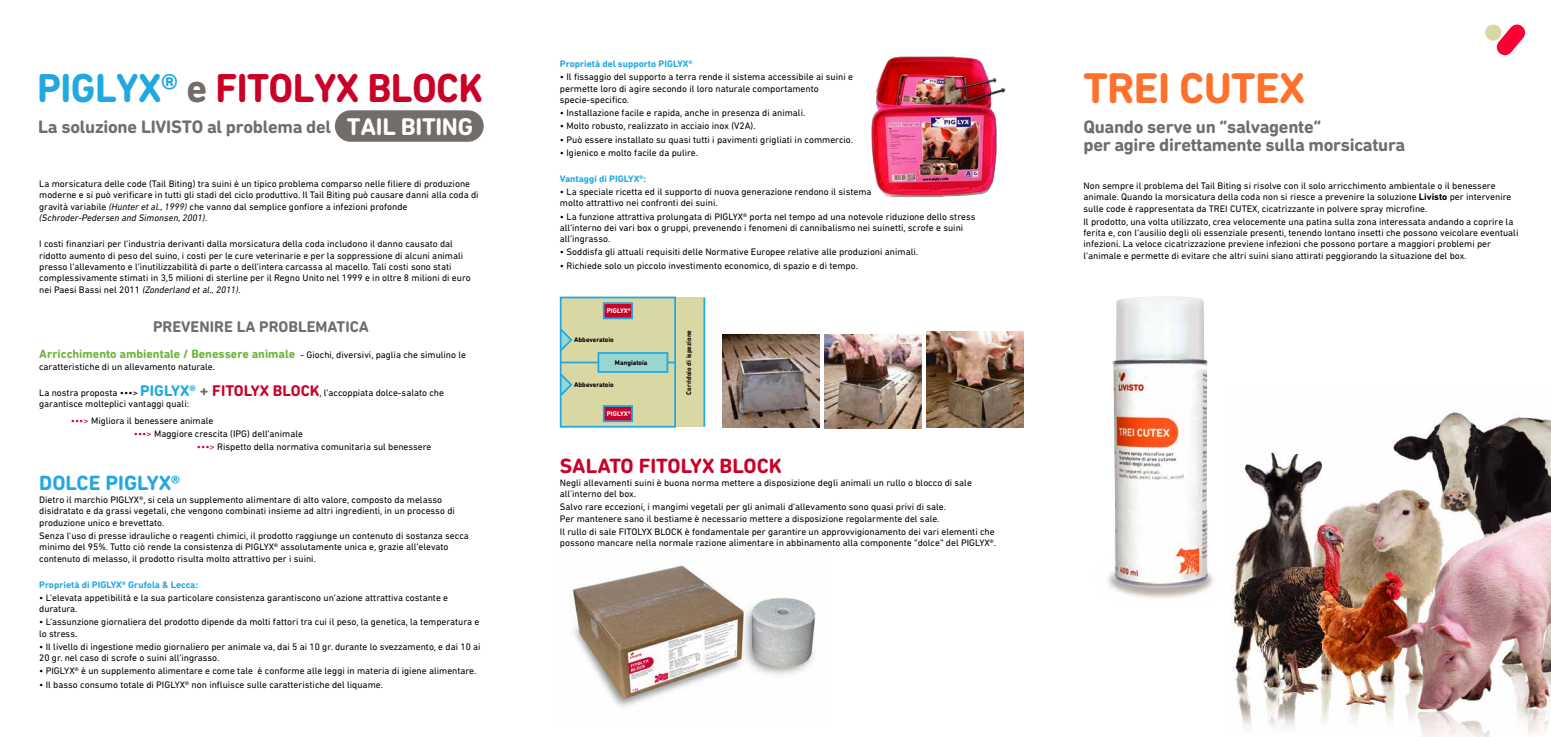
<style>
.page{position:relative;width:1551px;height:737px;background:#fff}
.page>*{position:absolute;margin:0;border:0;box-sizing:border-box;transform-origin:0 0}
.t1{font:700 43.75px "DIN Next Rounded LT Pro";letter-spacing:-.015em;color:#fd712c}
.t2{font:700 41.12px "DIN Next Rounded LT Pro";letter-spacing:-.015em;color:#ca0029;scale:.96 1}
.t3{font:700 24.59px "DIN Next Rounded LT Pro";letter-spacing:-.015em;color:#fff}
.t4{font:700 21px "DIN Next Rounded LT Pro";color:#ca0029}
.t5{font:700 21px "DIN Next Rounded LT Pro";color:#22a8e1}
.t6{font:700 18.38px/18.4px "DIN Next Rounded LT Pro";letter-spacing:-.015em;color:#716d6b}
.t7{font:700 15.75px "DIN Next Rounded LT Pro";color:#716d6b}
.t8{font:700 12.25px "DIN Next Rounded LT Pro";color:#6bb435}
.t9{font:9.62px/11.4px "DIN Next Rounded LT Pro";color:#000}
.t10{font:italic 9.62px "DIN Next LT Pro";color:#000}
.t11{font:700 9.62px "DIN Next Rounded LT Pro";color:#22a8e1}
.t12{font:700 7px "DIN Next Rounded LT Pro";color:#000;scale:.96 1}
.t13{font:700 7px "DIN Next Rounded LT Pro";color:#fff;scale:.96 1}
.s1{color:#22a8e1}
.s2{color:#716d6b}
.s3{font-family:"DIN Next LT Pro";font-style:italic}
.s4{font-family:"DIN Next Rounded LT Pro";font-style:normal}
.s5{font-weight:400;font-size:9.62px;color:#000}
.s6{font-weight:700;font-size:15.75px;color:#22a8e1}
.s7{font-weight:700;font-size:15.75px;color:#716d6b}
.s8{font-weight:700;font-size:15.75px;color:#ca0029}
.s9{color:#ca0029}
.s10{font-weight:700}
</style>
<div class="page">
<svg style="left:1495px;top:24px;width:31px;height:32px"></svg>
<div style="left:1484px;top:24px;width:17px;height:17px;background:#d9d8a5;border-radius:50%"></div>
<img style="left:722px;top:334px;width:97px;height:94px">
<img style="left:824px;top:334px;width:97px;height:94px">
<img style="left:926px;top:332px;width:97px;height:96px">
<img style="left:1107px;top:296px;width:107px;height:302px">
<img style="left:1231px;top:412px;width:319px;height:325px">
<img style="left:871px;top:56px;width:135px;height:141px">
<img style="left:572px;top:565px;width:244px;height:142px">
<div style="left:335px;top:110px;width:148px;height:32px;background:#716d6b;border-radius:16px"></div>
<div style="left:560px;top:297px;width:144px;height:130px;background:#d9d8a5"></div>
<div style="left:597px;top:352px;width:71px;height:21px;background:#98d7d0;border:2px solid #22a8e1"></div>
<hr style="left:560px;top:361px;width:38px;height:2px;background:#22a8e1">
<svg style="left:667px;top:361px;width:6px;height:2px"></svg>
<svg style="left:559px;top:327px;width:14px;height:25px"></svg>
<svg style="left:559px;top:372px;width:14px;height:25px"></svg>
<div style="left:603px;top:302px;width:30px;height:17px;background:#ca0029;border:2px solid #22a8e1"></div>
<hr style="left:703px;top:297px;width:2px;height:130px;background:#22a8e1">
<div style="left:603px;top:405px;width:30px;height:17px;background:#ca0029;border:2px solid #22a8e1"></div>
<div style="left:560px;top:296px;width:116px;height:131px;border:2px solid #22a8e1"></div>
<h2 class="t2" style="left:37px;top:64px;width:465px"><span class="s1">PIGLYX®</span> <span class="s2">e</span> FITOLYX BLOCK</h2>
<h3 class="t6" style="left:38px;top:117px;width:294px">La soluzione LIVISTO al problema del</h3>
<h3 class="t3" style="left:347px;top:112px;width:128px">TAIL BITING</h3>
<p class="t9" style="left:39px;top:178px;width:441px">La morsicatura delle code (Tail Biting) tra suini è un tipico problema comparso nelle filiere di produzione moderne e si può verificare in tutti gli stadi del ciclo produttivo. Il Tail Biting può causare danni alla coda di gravità variabile <span class="s3">(Hunter et al., 1999)</span> che vanno dal semplice gonfiore a infezioni profonde</p>
<p class="t10" style="left:39px;top:212px;width:170px">(Schroder-Pedersen and Simonsen, 2001)<span class="s4">.</span></p>
<p class="t9" style="left:39px;top:238px;width:433px">I costi finanziari per l’industria derivanti dalla morsicatura della coda includono il danno causato dal ridotto aumento di peso del suino, i costi per le cure veterinarie e per la soppressione di alcuni animali presso l’allevamento e l’inutilizzabilità di parte o dell’intera carcassa al macello. Tali costi sono stati complessivamente stimati in 3,5 milioni di sterline per il Regno Unito nel 1999 e in oltre 8 milioni di euro</p>
<p class="t10" style="left:39px;top:284px;width:203px"><span class="s4">nei Paesi Bassi nel 2011</span> (Zonderland et al., 2011)<span class="s4">.</span></p>
<h3 class="t7" style="left:153px;top:317px;width:217px">PREVENIRE LA PROBLEMATICA</h3>
<p class="t8" style="left:39px;top:347px;width:428px">Arricchimento ambientale / Benessere animale <span class="s5">- Giochi, diversivi, paglia che simulino le</span></p>
<p class="t9" style="left:39px;top:361px;width:177px">caratteristiche di un allevamento naturale.</p>
<p class="t9" style="left:39px;top:387px;width:406px">La nostra proposta •••&gt; <span class="s6">PIGLYX®</span> <span class="s7">+</span> <span class="s8">FITOLYX BLOCK</span>, l’accoppiata dolce-salato che garantisce molteplici vantaggi quali:</p>
<p class="t9" style="left:71px;top:415px;width:144px"><span class="s9">•••&gt;</span> Migliora il benessere animale</p>
<p class="t9" style="left:134px;top:428px;width:171px"><span class="s9">•••&gt;</span> Maggiore crescita (IPG) dell’animale</p>
<p class="t9" style="left:197px;top:441px;width:236px"><span class="s9">•••&gt;</span> Rispetto della normativa comunitaria sul benessere</p>
<h3 class="t5" style="left:39px;top:470px;width:142px">DOLCE PIGLYX®</h3>
<p class="t9" style="left:39px;top:494px;width:417px">Dietro il marchio PIGLYX®, si cela un supplemento alimentare di alto valore, composto da melasso disidratato e da grassi vegetali, che vengono combinati insieme ad altri ingredienti, in un processo di produzione unico e brevettato.</p>
<p class="t9" style="left:39px;top:529px;width:431px">Senza l‘uso di presse idrauliche o reagenti chimici, il prodotto raggiunge un contenuto di sostanza secca minimo del 95%. Tutto ciò rende la consistenza di PIGLYX® assolutamente unica e, grazie all‘elevato contenuto di melasso, il prodotto risulta molto attrattivo per i suini.</p>
<p class="t11" style="left:39px;top:579px;width:160px">Proprietà di PIGLYX® Grufola &amp; Lecca:</p>
<p class="t9" style="left:39px;top:592px;width:410px">• L‘elevata appetibilità e la sua particolare consistenza garantiscono un‘azione attrattiva costante e duratura.</p>
<p class="t9" style="left:39px;top:616px;width:441px">• L‘assunzione giornaliera del prodotto dipende da molti fattori tra cui il peso, la genetica, la temperatura e lo stress.</p>
<p class="t9" style="left:39px;top:641px;width:443px">• Il livello di ingestione medio giornaliero per animale va, dai 5 ai 10 gr. durante lo svezzamento, e dai 10 ai<br>20 gr. nel caso di scrofe o suini all‘ingrasso.</p>
<p class="t9" style="left:39px;top:665px;width:439px">• PIGLYX® è un supplemento alimentare e come tale è conforme alle leggi in materia di igiene alimentare.</p>
<p class="t9" style="left:39px;top:678px;width:345px">• Il basso consumo totale di PIGLYX® non influisce sulle caratteristiche del liquame.</p>
<p class="t11" style="left:560px;top:58px;width:134px">Proprietà del supporto PIGLYX®</p>
<p class="t9" style="left:560px;top:71px;width:295px">• Il fissaggio del supporto a terra rende il sistema accessibile ai suini e permette loro di agire secondo il loro naturale comportamento specie-specifico.</p>
<p class="t9" style="left:560px;top:107px;width:247px">• Installazione facile e rapida, anche in presenza di animali.</p>
<p class="t9" style="left:560px;top:120px;width:197px">• Molto robusto, realizzato in acciaio inox (V2A).</p>
<p class="t9" style="left:560px;top:133px;width:295px">• Può essere installato su quasi tutti i pavimenti grigliati in commercio.</p>
<p class="t9" style="left:560px;top:147px;width:140px">• Igienico e molto facile da pulire.</p>
<p class="t11" style="left:560px;top:173px;width:88px">Vantaggi di PIGLYX®:</p>
<p class="t9" style="left:560px;top:186px;width:313px">• La speciale ricetta ed il supporto di nuova generazione rendono il sistema molto attrattivo nei confronti dei suini.</p>
<p class="t9" style="left:560px;top:210px;width:417px">• La funzione attrattiva prolungata di PIGLYX® porta nel tempo ad una notevole riduzione dello stress all‘interno dei vari box o gruppi, prevenendo i fenomeni di cannibalismo nei suinetti, scrofe e suini all‘ingrasso.</p>
<p class="t9" style="left:560px;top:246px;width:359px">• Soddisfa gli attuali requisiti delle Normative Europee relative alle produzioni animali.</p>
<p class="t9" style="left:560px;top:259px;width:299px">• Richiede solo un piccolo investimento economico, di spazio e di tempo.</p>
<p class="t13" style="left:607px;top:306px;width:26px">PIGLYX®</p>
<p class="t12" style="left:574px;top:335px;width:43px">Abbeveratoio</p>
<p class="t12" style="left:615px;top:358px;width:35px">Mangiatoia</p>
<p class="t12" style="left:574px;top:380px;width:43px">Abbeveratoio</p>
<p class="t13" style="left:607px;top:409px;width:26px">PIGLYX®</p>
<p class="t12" style="left:684px;top:395px;width:69px;rotate:-90deg">Corridoio di ispezione</p>
<h3 class="t4" style="left:560px;top:453px;width:223px">SALATO FITOLYX BLOCK</h3>
<p class="t9" style="left:560px;top:477px;width:413px">Negli allevamenti suini è buona norma mettere a disposizione degli animali un rullo o blocco di sale all'interno del box.</p>
<p class="t9" style="left:560px;top:501px;width:388px">Salvo rare eccezioni, i mangimi vegetali per gli animali d’allevamento sono quasi privi di sale.<br>Per mantenere sano il bestiame è necessario mettere a disposizione regolarmente del sale.</p>
<p class="t9" style="left:560px;top:526px;width:438px">Il rullo di sale FITOLYX BLOCK è fondamentale per garantire un approvvigionamento dei vari elementi che possono mancare nella normale razione alimentare in abbinamento alla componente “dolce” del PIGLYX®.</p>
<h1 class="t1" style="left:1083px;top:62px;width:223px">TREI CUTEX</h1>
<h3 class="t6" style="left:1083px;top:117px;width:323px">Quando serve un “salvagente”<br>per agire direttamente sulla morsicatura</h3>
<p class="t9" style="left:1083px;top:180px;width:429px">Non sempre il problema del Tail Biting si risolve con il solo arricchimento ambientale o il benessere animale. Quando la morsicatura della coda non si riesce a prevenire la soluzione <span class="s10">Livisto</span> per intervenire sulle code è rappresentata da TREI CUTEX, cicatrizzante in polvere spray microfine.</p>
<p class="t9" style="left:1083px;top:216px;width:436px">Il prodotto, una volta utilizzato, crea velocemente una patina sulla zona interessata andando a coprire la ferita e, con l’ausilio degli oli essenziale presenti, tenendo lontano insetti che possono veicolare eventuali infezioni. La veloce cicatrizzazione previene infezioni che possono portare a maggiori problemi per l’animale e permette di evitare che altri suini siano attirati peggiorando la situazione del box.</p>
</div>
